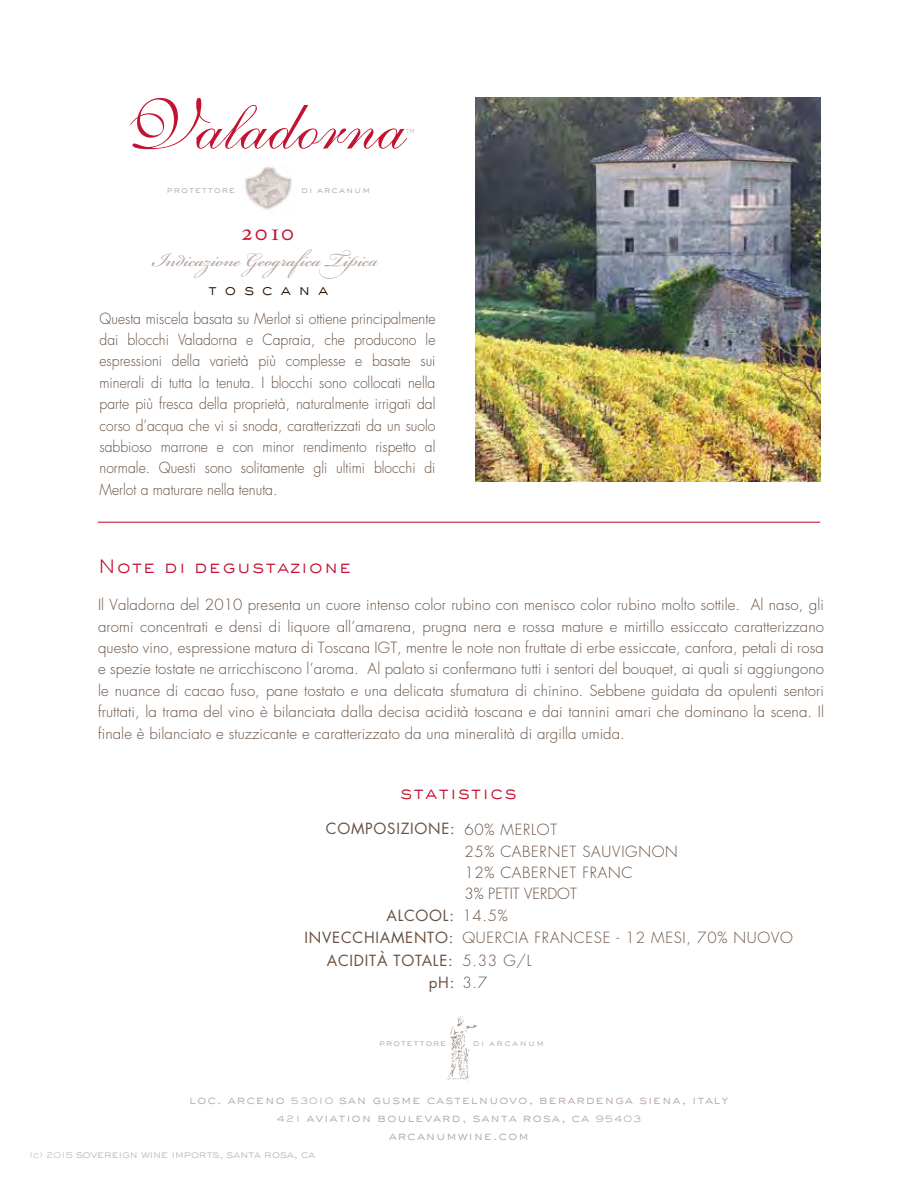
<style>
.page{position:relative;width:918px;height:1188px;background:#fff}
.page>*{position:absolute;margin:0;border:0;box-sizing:border-box;transform-origin:0 0}
.t1{font:72.75px "Shelley Volante Script";color:#c41230}
.t2{font:30px "Bickham Script MM 400";color:#b4a59f}
.t3{font:24.6px "Goudy SC";color:#c41230}
.t4{font:300 18px "AT Sackers Gothic";letter-spacing:.055em;color:#c41230}
.t5{font:300 15px/21.3px "Futura";letter-spacing:.005em;color:#685040;text-align:justify}
.t6{font:300 15px/21.3px "Futura";letter-spacing:.005em;color:#685040;text-align:justify;scale:.93 1}
.t7{font:300 15px/21.9px "Futura";letter-spacing:.05em;color:#685040}
.t8{font:15px/22.5px "Futura";letter-spacing:.05em;color:#685040;text-align:right}
.t9{font:300 15px "AT Sackers Gothic";letter-spacing:.5em;color:#271100}
.t10{font:300 12px/18.3px "AT Sackers Gothic";letter-spacing:.065em;color:#b4a59f;text-align:center}
.t11{font:300 10.8px "AT Sackers Gothic";letter-spacing:-.05em;color:#c5b8b1}
.t12{font:300 9px "AT Sackers Gothic";letter-spacing:.075em;color:#b4a59f}
.t13{font:300 9px "AT Sackers Gothic";letter-spacing:.1em;color:#b4a59f}
.t14{font:300 8.85px "AT Sackers Gothic";letter-spacing:.075em;color:#b4a59f}
.t15{font:300 8.85px "AT Sackers Gothic";letter-spacing:.15em;color:#b4a59f}
.t16{font:300 5.25px "AT Sackers Gothic";color:#b4a59f}
.s1{font-size:9.75px}
.s2{font-size:8.85px}
</style>
<div class="page">
<hr style="left:98px;top:522px;width:722px;height:1px;background:#c41230">
<img style="left:475px;top:98px;width:345px;height:384px">
<img style="left:245px;top:167px;width:47px;height:43px">
<svg style="left:176px;top:255px;width:10px;height:11px"></svg>
<svg style="left:319px;top:256px;width:41px;height:23px"></svg>
<svg style="left:369px;top:260px;width:9px;height:6px"></svg>
<img style="left:447px;top:1016px;width:30px;height:66px">
<h1 class="t1" style="left:111px;top:83px;width:285px">Valadorna</h1>
<p class="t16" style="left:406px;top:127px;width:11px">TM</p>
<p class="t12" style="left:167px;top:184px;width:70px">protettore</p>
<p class="t13" style="left:302px;top:184px;width:70px">di arcanum</p>
<h3 class="t3" style="left:241px;top:217px;width:54px">2010</h3>
<h2 class="t2" style="left:153px;top:243px;width:218px">In icazione Geografica Ti ic</h2>
<p class="t9" style="left:208px;top:279px;width:122px">toscana</p>
<p class="t6" style="left:100px;top:308px;width:363px">Questa miscela basata su Merlot si ottiene principalmente dai blocchi Valadorna e Capraia, che producono le espressioni della varietà più complesse e basate sui minerali di tutta la tenuta. I blocchi sono collocati nella parte più fresca della proprietà, naturalmente irrigati dal corso d’acqua che vi si snoda, caratterizzati da un suolo sabbioso marrone e con minor rendimento rispetto al normale. Questi sono solitamente gli ultimi blocchi di Merlot a maturare nella tenuta.</p>
<p class="t4" style="left:98px;top:554px;width:255px">Note di degustazione</p>
<p class="t5" style="left:98px;top:594px;width:728px">Il Valadorna del 2010 presenta un cuore intenso color rubino con menisco color rubino molto sottile. Al naso, gli aromi concentrati e densi di liquore all’amarena, prugna nera e rossa mature e mirtillo essiccato caratterizzano questo vino, espressione matura di Toscana IGT, mentre le note non fruttate di erbe essiccate, canfora, petali di rosa e spezie tostate ne arricchiscono l’aroma. Al palato si confermano tutti i sentori del bouquet, ai quali si aggiungono le nuance di cacao fuso, pane tostato e una delicata sfumatura di chinino. Sebbene guidata da opulenti sentori fruttati, la trama del vino è bilanciata dalla decisa acidità toscana e dai tannini amari che dominano la scena. Il finale è bilanciato e stuzzicante e caratterizzato da una mineralità di argilla umida.</p>
<p class="t4" style="left:400px;top:780px;width:118px">statistics</p>
<p class="t7" style="left:462px;top:819px;width:332px">60% MERLOT<br>25% CABERNET SAUVIGNON<br>12% CABERNET FRANC<br>3% PETIT VERDOT<br>14.5%<br>QUERCIA FRANCESE - 12 MESI, 70% NUOVO<br>5.33 G/L<br>3.7</p>
<p class="t8" style="left:326px;top:817px;width:131px">COMPOSIZIONE:</p>
<p class="t8" style="left:305px;top:904px;width:151px">ALCOOL:<br>INVECCHIAMENTO:<br>ACIDITÀ TOTALE: pH:</p>
<p class="t14" style="left:379px;top:1037px;width:69px">protettore</p>
<p class="t15" style="left:473px;top:1037px;width:72px">di arcanum</p>
<p class="t10" style="left:190px;top:1090px;width:540px">loc. arceno <span class="s1">53010</span> san gusme castelnuovo, berardenga siena, italy<br><span class="s1">421</span> aviation boulevard, santa rosa, ca <span class="s1">95403<br></span>arcanumwine.com</p>
<p class="t11" style="left:30px;top:1146px;width:287px"><span class="s2">(c) 2015</span> sovereign wine imports, santa rosa, ca</p>
</div>
